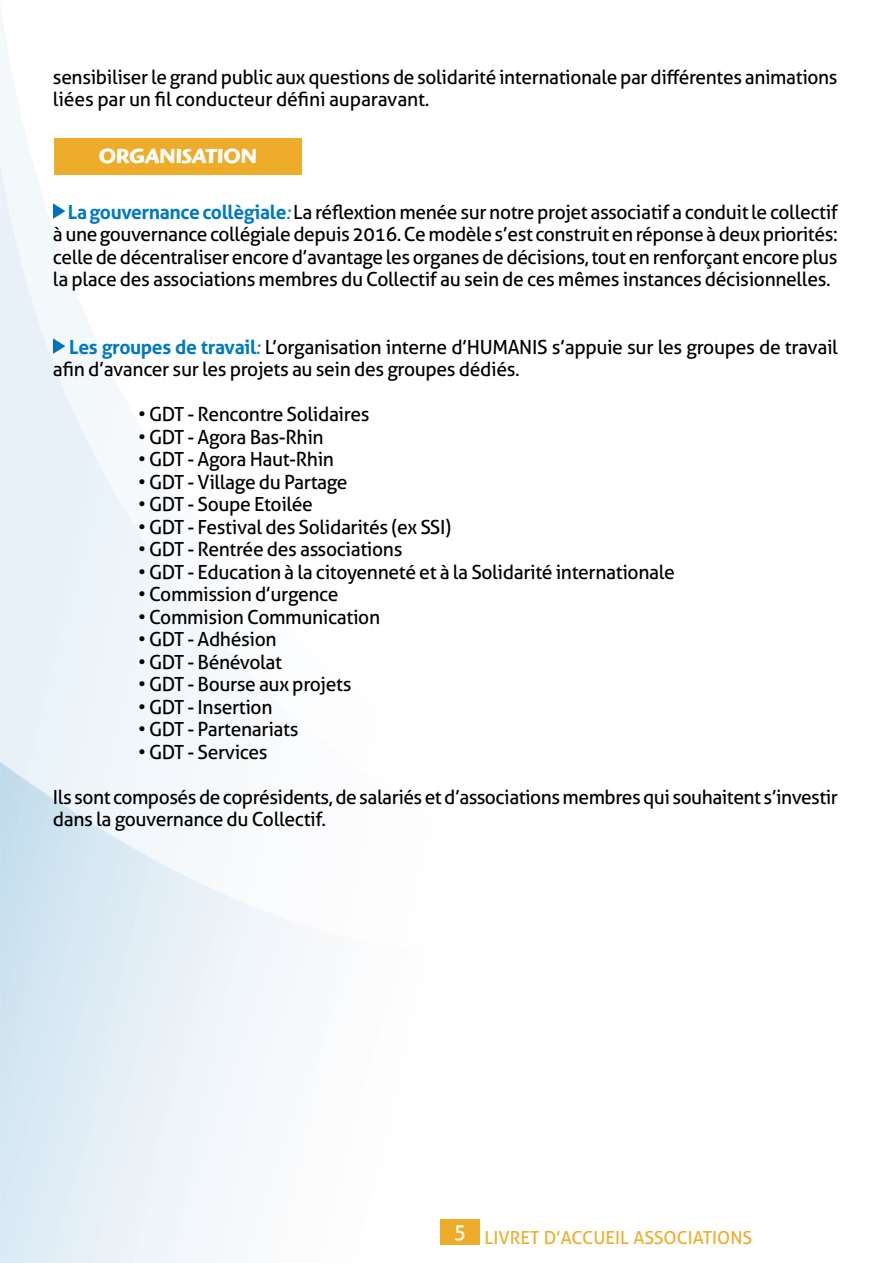
<style>
.page{position:relative;width:893px;height:1263px;background:#fff}
.page>*{position:absolute;margin:0;border:0;box-sizing:border-box;transform-origin:0 0}
.t1{font:700 21px "Highlander Std";color:#fff}
.t2{font:19.5px/22.5px "Aller";letter-spacing:-.02em;color:#000}
.t3{font:18px "Aller";color:#edad2b}
.s1{font-weight:700;color:#0079c1}
.s2{font-style:italic;color:#0079c1}
</style>
<div class="page">
<svg style="left:0;top:162px;width:302px;height:1101px"></svg>
<div style="left:440px;top:1219px;width:40px;height:26px;background:#edad2b"></div>
<svg style="left:53px;top:203px;width:12px;height:16px"></svg>
<svg style="left:53px;top:338px;width:12px;height:16px"></svg>
<div style="left:54px;top:138px;width:248px;height:36px;background:#edad2b"></div>
<p class="t2" style="left:53px;top:66px;width:786px">sensibiliser le grand public aux questions de solidarité internationale par différentes animations liées par un fil conducteur défini auparavant.</p>
<p class="t1" style="left:99px;top:144px;width:160px">ORGANISATION</p>
<p class="t2" style="left:53px;top:201px;width:786px;text-align:justify;text-indent:15px"><span class="s1">La gouvernance collègiale</span><span class="s2">:</span> La réflextion menée sur notre projet associatif a conduit le collectif à une gouvernance collégiale depuis 2016. Ce modèle s’est construit en réponse à deux priorités: celle de décentraliser encore d’avantage les organes de décisions, tout en renforçant encore plus la place des associations membres du Collectif au sein de ces mêmes instances décisionnelles.</p>
<p class="t2" style="left:53px;top:336px;width:786px;text-indent:16px"><span class="s1">Les groupes de travail</span><span class="s2">:</span> L’organisation interne d’HUMANIS s’appuie sur les groupes de travail afin d’avancer sur les projets au sein des groupes dédiés.</p>
<p class="t2" style="left:138px;top:403px;width:233px">• GDT - Rencontre Solidaires</p>
<p class="t2" style="left:138px;top:426px;width:187px">• GDT - Agora Bas-Rhin</p>
<p class="t2" style="left:138px;top:448px;width:198px">• GDT - Agora Haut-Rhin</p>
<p class="t2" style="left:138px;top:471px;width:211px">• GDT - Village du Partage</p>
<p class="t2" style="left:138px;top:493px;width:176px">• GDT - Soupe Etoilée</p>
<p class="t2" style="left:138px;top:516px;width:315px">• GDT - Festival des Solidarités (ex SSI)</p>
<p class="t2" style="left:138px;top:538px;width:266px">• GDT - Rentrée des associations</p>
<p class="t2" style="left:138px;top:561px;width:538px">• GDT - Education à la citoyenneté et à la Solidarité internationale</p>
<p class="t2" style="left:138px;top:583px;width:202px">• Commission d’urgence</p>
<p class="t2" style="left:138px;top:606px;width:244px">• Commision Communication</p>
<p class="t2" style="left:138px;top:628px;width:140px">• GDT - Adhésion</p>
<p class="t2" style="left:138px;top:651px;width:145px">• GDT - Bénévolat</p>
<p class="t2" style="left:138px;top:673px;width:215px">• GDT - Bourse aux projets</p>
<p class="t2" style="left:138px;top:696px;width:136px">• GDT - Insertion</p>
<p class="t2" style="left:138px;top:718px;width:162px">• GDT - Partenariats</p>
<p class="t2" style="left:138px;top:741px;width:131px">• GDT - Services</p>
<p class="t2" style="left:53px;top:786px;width:786px">Ils sont composés de coprésidents, de salariés et d’associations membres qui souhaitent s’investir dans la gouvernance du Collectif.</p>
<p class="t3" style="left:454px;top:1226px;width:300px"><sup>5</sup> LIVRET D’ACCUEIL ASSOCIATIONS</p>
</div>
